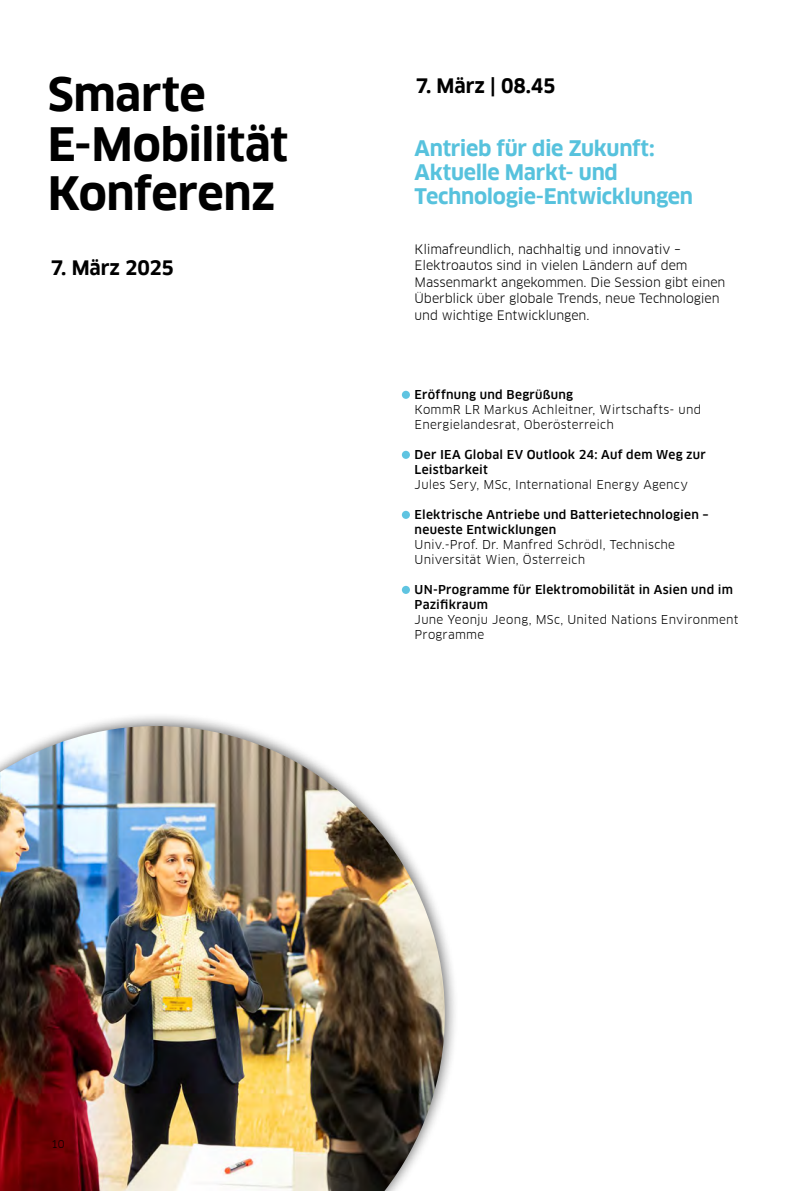
<style>
.page{position:relative;width:808px;height:1191px;background:#fff}
.page>*{position:absolute;margin:0;border:0;box-sizing:border-box;transform-origin:0 0}
.t1{font:700 45px/49.5px "Clan Offc Pro";letter-spacing:-.015em;color:#000}
.t2{font:700 21px/24px "Clan Offc Pro";letter-spacing:-.02em;color:#57c2dd}
.t3{font:700 19.5px "Clan Offc Pro";letter-spacing:-.01em;color:#000}
.t4{font:12.75px/16.5px "Clan Offc Pro";letter-spacing:-.01em;color:#000}
.t5{font:12px/15px "Clan Offc Pro";letter-spacing:.015em;color:#000}
.t6{font:500 12px/15px "Clan Offc Pro";letter-spacing:.02em;color:#000}
.t7{font:10.5px "Clan Offc Pro";color:#000}
</style>
<div class="page">
<div style="left:402px;top:391px;width:8px;height:8px;background:#5fc4e1;border-radius:50%"></div>
<div style="left:402px;top:451px;width:8px;height:8px;background:#5fc4e1;border-radius:50%"></div>
<div style="left:402px;top:511px;width:8px;height:8px;background:#5fc4e1;border-radius:50%"></div>
<div style="left:402px;top:586px;width:8px;height:8px;background:#5fc4e1;border-radius:50%"></div>
<div style="left:0;top:712px;width:459px;height:479px;background:#000;opacity:.55"></div>
<img style="left:0;top:726px;width:445px;height:465px">
<h1 class="t1" style="left:48px;top:70px;width:242px">Smarte<br>E-Mobilität<br>Konferenz</h1>
<h3 class="t3" style="left:51px;top:256px;width:125px">7. März 2025</h3>
<h3 class="t3" style="left:416px;top:74px;width:141px">7. März | 08.45</h3>
<h2 class="t2" style="left:415px;top:136px;width:280px">Antrieb für die Zukunft:<br>Aktuelle Markt- und<br>Technologie-Entwicklungen</h2>
<p class="t4" style="left:415px;top:240px;width:312px">Klimafreundlich, nachhaltig und innovativ – Elektroautos sind in vielen Ländern auf dem Massenmarkt angekommen. Die Session gibt einen Überblick über globale Trends, neue Technologien und wichtige Entwicklungen.</p>
<p class="t6" style="left:415px;top:387px;width:160px">Eröffnung und Begrüßung</p>
<p class="t5" style="left:415px;top:402px;width:288px">KommR LR Markus Achleitner, Wirtschafts- und<br>Energielandesrat, Oberösterreich</p>
<p class="t6" style="left:415px;top:447px;width:293px">Der IEA Global EV Outlook 24: Auf dem Weg zur<br>Leistbarkeit</p>
<p class="t5" style="left:415px;top:477px;width:275px">Jules Sery, MSc, International Energy Agency</p>
<p class="t6" style="left:415px;top:507px;width:296px">Elektrische Antriebe und Batterietechnologien – neueste Entwicklungen</p>
<p class="t5" style="left:415px;top:537px;width:262px">Univ.-Prof. Dr. Manfred Schrödl, Technische<br>Universität Wien, Österreich</p>
<p class="t6" style="left:415px;top:582px;width:320px">UN-Programme für Elektromobilität in Asien und im<br>Pazifikraum</p>
<p class="t5" style="left:415px;top:612px;width:325px">June Yeonju Jeong, MSc, United Nations Environment<br>Programme</p>
<p class="t7" style="left:51px;top:1137px;width:15px">10</p>
</div>
